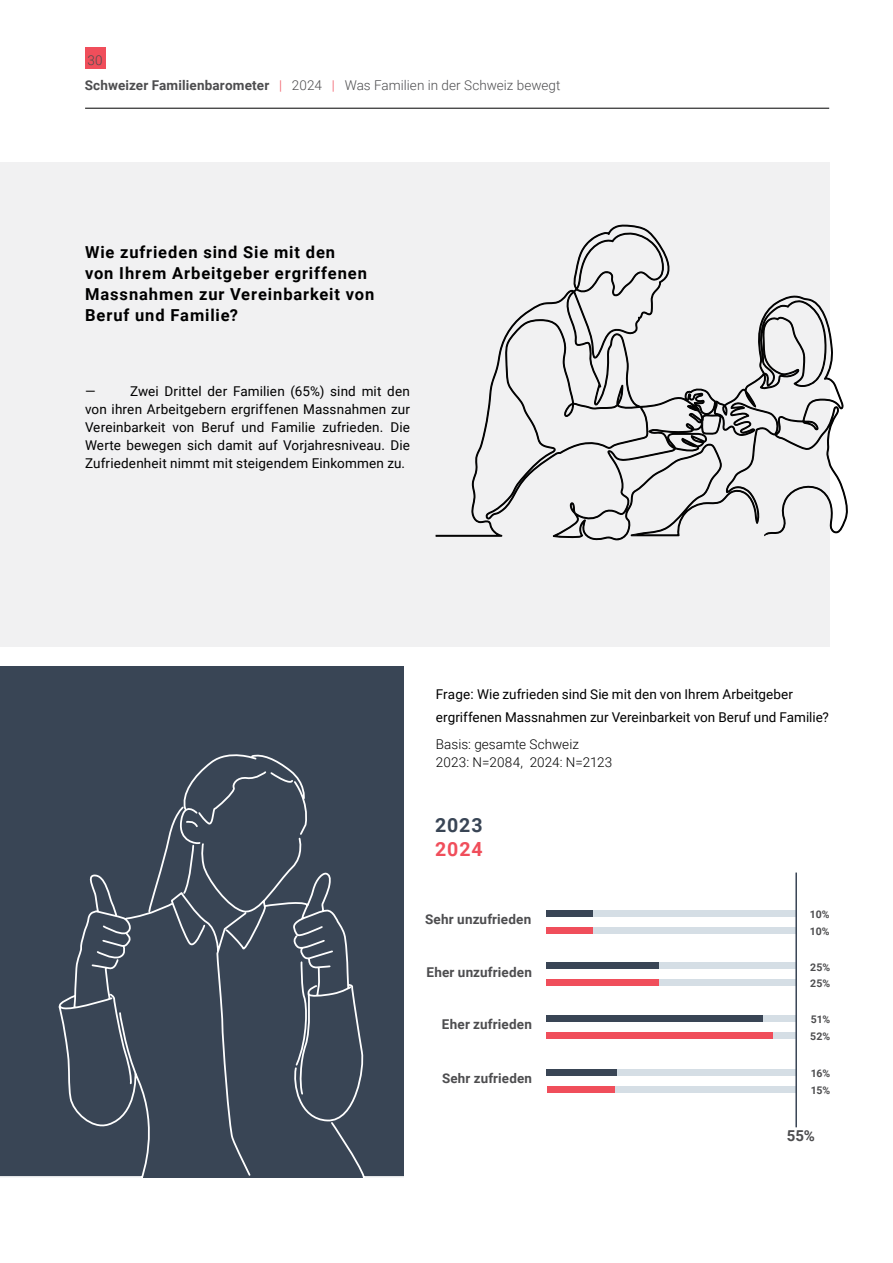
<style>
.page{position:relative;width:893px;height:1263px;background:#fff}
.page>*{position:absolute;margin:0;border:0;box-sizing:border-box;transform-origin:0 0}
.t1{font:700 19.5px "Roboto";color:#f04e5b}
.t2{font:700 19.5px "Roboto";color:#394555}
.t3{font:700 16.5px/21px "Roboto";letter-spacing:.055em;color:#000}
.t4{font:700 15px "Roboto";color:#4d4d4f}
.t5{font:13.5px/18px "Roboto";letter-spacing:.005em;color:#000;text-align:justify}
.t6{font:300 13.5px/24.8px "Roboto";letter-spacing:.005em;color:#4d4d4f}
.t7{font:700 13.5px "Roboto";letter-spacing:.01em;color:#4d4d4f}
.t8{font:300 13.5px/18px "Roboto";letter-spacing:.005em;color:#000}
.t9{font:700 13.35px "Roboto";letter-spacing:.015em;color:#4d4d4f}
.t10{font:700 10.5px/16.6px "Roboto";letter-spacing:-.015em;color:#4d4d4f}
.s1{font-weight:700}
.s2{color:#f04e5b}
</style>
<div class="page">
<div style="left:85px;top:48px;width:20px;height:21px;background:#f04e5b"></div>
<hr style="left:85px;top:108px;width:744px;height:1px;background:#000">
<div style="left:0;top:666px;width:404px;height:512px;background:#394555"></div>
<div style="left:0;top:162px;width:829px;height:485px;background:#f1f1f2"></div>
<div style="left:546px;top:927px;width:251px;height:6px;background:#d5dee5"></div>
<div style="left:546px;top:927px;width:46px;height:6px;background:#f04e5b"></div>
<div style="left:546px;top:910px;width:251px;height:6px;background:#d5dee5"></div>
<div style="left:546px;top:910px;width:46px;height:6px;background:#394555"></div>
<div style="left:547px;top:980px;width:248px;height:6px;background:#d5dee5"></div>
<div style="left:546px;top:980px;width:113px;height:6px;background:#f04e5b"></div>
<div style="left:547px;top:963px;width:248px;height:6px;background:#d5dee5"></div>
<div style="left:546px;top:963px;width:113px;height:6px;background:#394555"></div>
<div style="left:547px;top:1032px;width:248px;height:6px;background:#d5dee5"></div>
<div style="left:547px;top:1015px;width:248px;height:6px;background:#d5dee5"></div>
<div style="left:547px;top:1086px;width:248px;height:6px;background:#d5dee5"></div>
<div style="left:546px;top:1086px;width:68px;height:6px;background:#f04e5b"></div>
<div style="left:547px;top:1069px;width:248px;height:6px;background:#d5dee5"></div>
<div style="left:546px;top:1069px;width:71px;height:6px;background:#394555"></div>
<hr style="left:795px;top:872px;width:2px;height:255px;background:#394555">
<div style="left:546px;top:1032px;width:227px;height:6px;background:#f04e5b"></div>
<div style="left:546px;top:1015px;width:216px;height:6px;background:#394555"></div>
<svg style="left:0;top:754px;width:404px;height:424px"></svg>
<svg style="left:436px;top:224px;width:412px;height:316px"></svg>
<p class="t6" style="left:85px;top:48px;width:477px">30<br><span class="s1">Schweizer Familienbarometer</span> <span class="s2">|</span> 2024 <span class="s2">|</span> Was Familien in der Schweiz bewegt</p>
<p class="t3" style="left:85px;top:241px;width:291px">Wie zufrieden sind Sie mit den<br>von Ihrem Arbeitgeber ergriffenen<br>Massnahmen zur Vereinbarkeit von<br>Beruf und Familie?</p>
<p class="t5" style="left:85px;top:381px;width:326px;text-indent:45px">Zwei Drittel der Familien (65%) sind mit den von ihren Arbeitgebern ergriffenen Massnahmen zur Vereinbarkeit von Beruf und Familie zufrieden. Die Werte bewegen sich damit auf Vorjahresniveau. Die Zufriedenheit nimmt mit steigendem Einkommen zu.</p>
<p class="t5" style="left:85px;top:381px;width:12px">—</p>
<p class="t5" style="left:436px;top:683px;width:394px;line-height:22.5px">Frage: Wie zufrieden sind Sie mit den von Ihrem Arbeitgeber ergriffenen Massnahmen zur Vereinbarkeit von Beruf und Familie?</p>
<p class="t8" style="left:436px;top:734px;width:178px">Basis: gesamte Schweiz<br>2023: N=2084, 2024: N=2123</p>
<h1 class="t2" style="left:435px;top:812px;width:49px">2023</h1>
<h1 class="t1" style="left:435px;top:835px;width:49px">2024</h1>
<p class="t7" style="left:425px;top:910px;width:108px">Sehr unzufrieden</p>
<p class="t10" style="left:810px;top:906px;width:21px">10%<br>10%</p>
<p class="t7" style="left:426px;top:963px;width:107px">Eher unzufrieden</p>
<p class="t10" style="left:810px;top:958px;width:22px">25%<br>25%</p>
<p class="t7" style="left:442px;top:1015px;width:92px">Eher zufrieden</p>
<p class="t10" style="left:810px;top:1011px;width:22px">51%<br>52%</p>
<p class="t9" style="left:442px;top:1069px;width:92px">Sehr zufrieden</p>
<p class="t10" style="left:811px;top:1064px;width:21px">16%<br>15%</p>
<p class="t4" style="left:787px;top:1126px;width:30px">55%</p>
</div>
